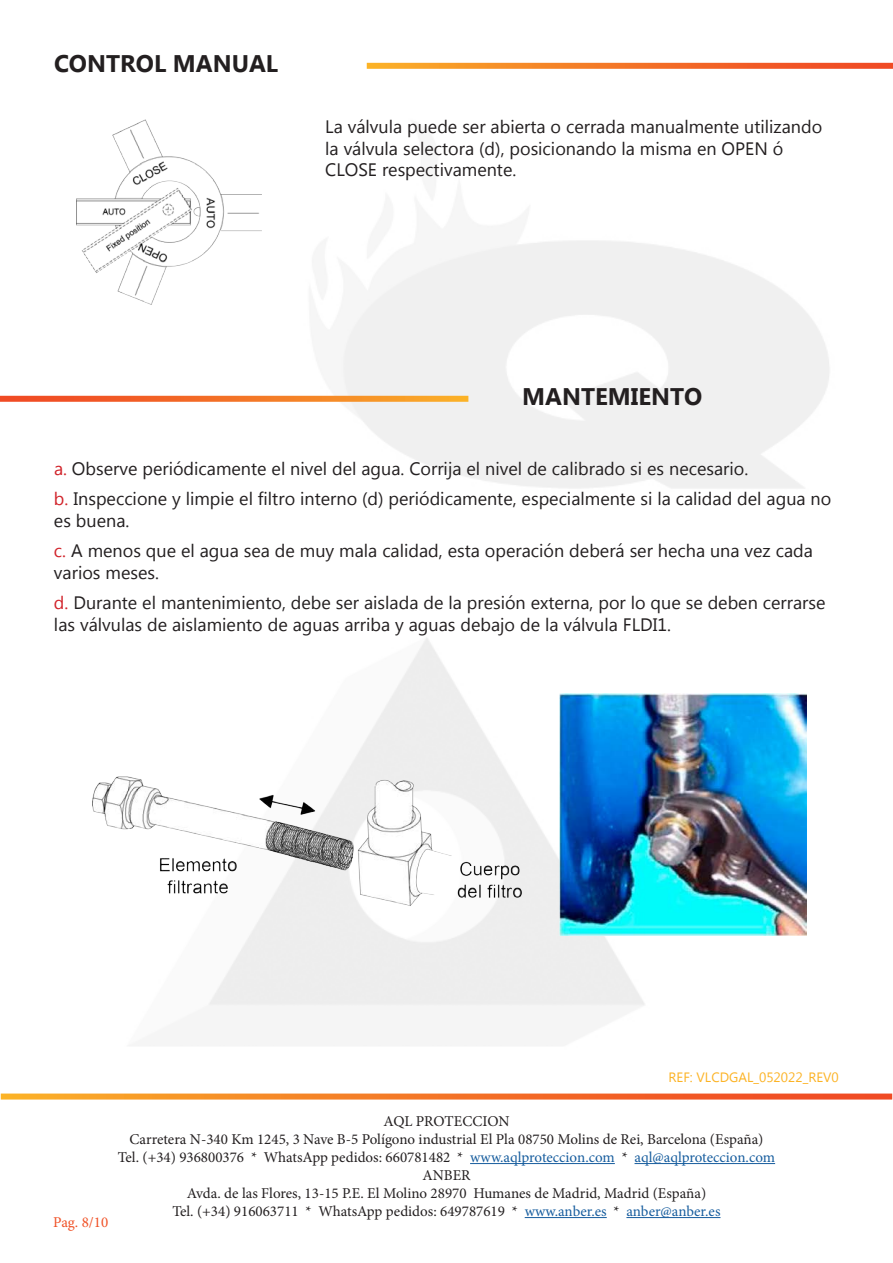
<style>
.page{position:relative;width:893px;height:1263px;background:#fff}
.page>*{position:absolute;margin:0;border:0;box-sizing:border-box;transform-origin:0 0}
.t1{font:700 24px "Microsoft New Tai Lue";color:#231f20}
.t2{font:18px/30px "Microsoft New Tai Lue";color:#231f20}
.t3{font:15px/18px "Minion Pro";color:#231f20;text-align:center}
.t4{font:15px "Minion Pro";color:#f05126}
.t5{font:13.5px "Microsoft New Tai Lue";color:#fcb325}
.s1{color:#d1232a}
.s2{color:#175d9e}
</style>
<div class="page">
<svg style="left:1px;top:1093px;width:891px;height:6px"></svg>
<hr style="left:470px;top:1163px;width:145px;height:1px;background:#175d9e">
<hr style="left:634px;top:1163px;width:141px;height:1px;background:#175d9e">
<hr style="left:525px;top:1217px;width:82px;height:1px;background:#175d9e">
<hr style="left:626px;top:1217px;width:94px;height:1px;background:#175d9e">
<svg style="left:367px;top:63px;width:526px;height:6px"></svg>
<svg style="left:0;top:396px;width:468px;height:6px"></svg>
<img style="left:76px;top:119px;width:186px;height:185px">
<img style="left:93px;top:694px;width:714px;height:242px">
<h1 class="t1" style="left:54px;top:50px;width:226px">CONTROL MANUAL</h1>
<p class="t2" style="left:325px;top:117px;width:499px;line-height:21.9px">La válvula puede ser abierta o cerrada manualmente utilizando la válvula selectora (d), posicionando la misma en OPEN ó<br>CLOSE respectivamente.</p>
<h1 class="t1" style="left:522px;top:383px;width:182px">MANTEMIENTO</h1>
<p class="t2" style="left:54px;top:455px;width:779px"><span class="s1">a.</span> Observe periódicamente el nivel del agua. Corrija el nivel de calibrado si es necesario.<br><span class="s1">b.</span> Inspeccione y limpie el filtro interno (d) periódicamente, especialmente si la calidad del agua no</p>
<p class="t2" style="left:54px;top:507px;width:760px">es buena.<br><span class="s1">c.</span> A menos que el agua sea de muy mala calidad, esta operación deberá ser hecha una vez cada</p>
<p class="t2" style="left:54px;top:559px;width:773px">varios meses.<br><span class="s1">d.</span> Durante el mantenimiento, debe ser aislada de la presión externa, por lo que se deben cerrarse</p>
<p class="t2" style="left:54px;top:611px;width:619px">las válvulas de aislamiento de aguas arriba y aguas debajo de la válvula FLDI1.</p>
<p class="t4" style="left:53px;top:1212px;width:57px">Pag. 8/10</p>
<p class="t5" style="left:668px;top:1069px;width:172px">REF: VLCDGAL_052022_REV0</p>
<p class="t3" style="left:118px;top:1112px;width:659px">AQL PROTECCION<br>Carretera N-340 Km 1245, 3 Nave B-5 Polígono industrial El Pla 08750 Molins de Rei, Barcelona (España)<br>Tel. (+34) 936800376 * WhatsApp pedidos: 660781482 * <span class="s2">www.aqlproteccion.com</span> * <span class="s2">aql@aqlproteccion.com </span>ANBER<br>Avda. de las Flores, 13-15 P.E. El Molino 28970 Humanes de Madrid, Madrid (España)<br>Tel. (+34) 916063711 * WhatsApp pedidos: 649787619 * <span class="s2">www.anber.es</span> * <span class="s2">anber@anber.es</span></p>
</div>
